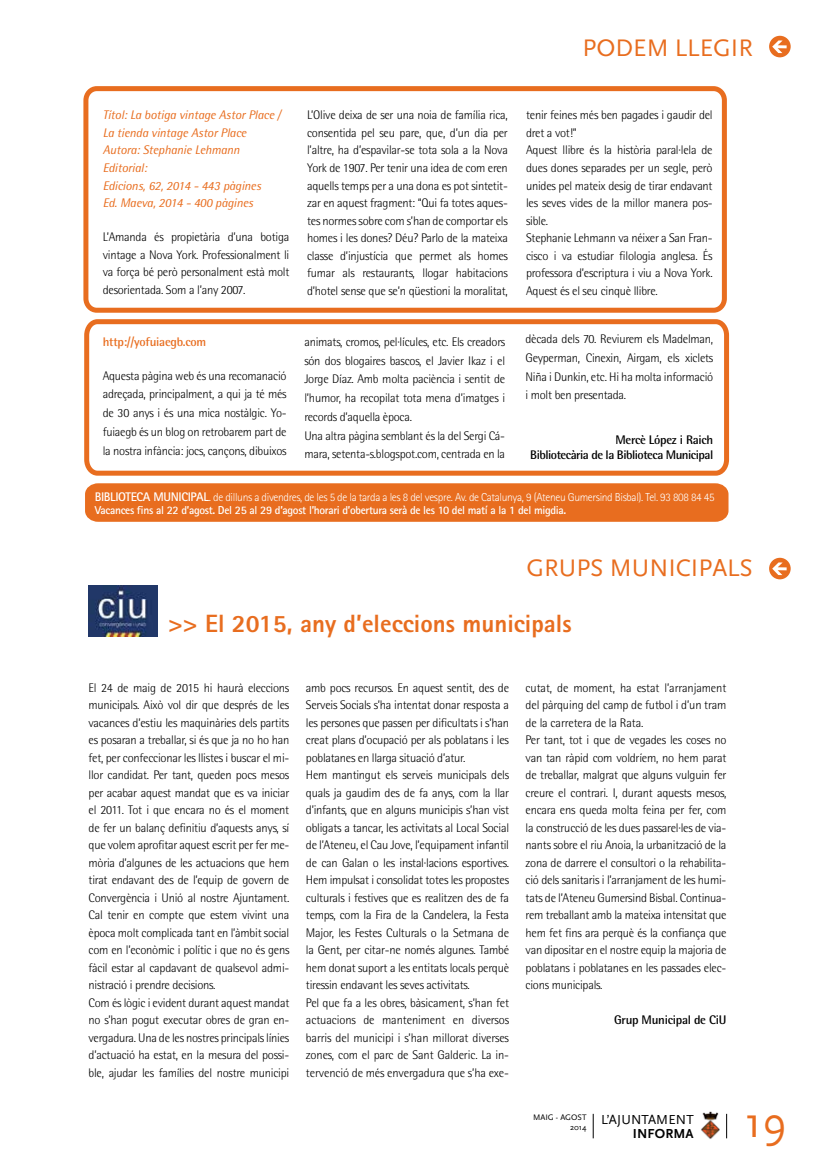
<style>
.page{position:relative;width:815px;height:1170px;background:#fff}
.page>*{position:absolute;margin:0;border:0;box-sizing:border-box;transform-origin:0 0}
.t1{font:45px "Scala Sans";color:#e86d1f}
.t2{font:800 25px "Rotis Sans Serif";color:#e86d1f}
.t3{font:25px "Scala Sans";color:#e86d1f}
.t4{font:13.62px "Scala Sans";letter-spacing:.01em;color:#000}
.t5{font:700 13.62px "Scala Sans";letter-spacing:.01em;color:#000}
.t6{font:300 12.5px/17.5px "Rotis Semi Sans";letter-spacing:-.02em;color:#000}
.t7{font:italic 12.5px/17.5px "Rotis Semi Sans";letter-spacing:-.01em;color:#e86d1f}
.t8{font:700 12.5px/15px "Rotis Semi Sans";letter-spacing:-.04em;color:#000;text-align:right}
.t9{font:700 12.5px "Rotis Semi Sans";letter-spacing:-.02em;color:#e86d1f}
.t10{font:700 12.5px "Rotis Semi Sans";letter-spacing:-.02em;color:#000}
.t11{font:300 11.5px/13.8px "Rotis Sans Serif";letter-spacing:-.03em;color:#fff}
.t12{font:8.38px/10px "Scala Sans";color:#000;text-align:right}
.s1{font-weight:700;font-size:12.5px}
.s2{font-size:12.5px}
.s3{font-weight:700}
</style>
<div class="page">
<div style="left:769px;top:36px;width:22px;height:21px;background:#e86d1f;border-radius:50%"></div>
<svg style="left:772px;top:40px;width:15px;height:13px"></svg>
<svg style="left:593px;top:1113px;width:1px;height:25px"></svg>
<svg style="left:726px;top:1113px;width:1px;height:25px"></svg>
<img style="left:701px;top:1111px;width:18px;height:28px">
<div style="left:83px;top:86px;width:644px;height:227px;border:5px solid #e86d1f;border-radius:11px"></div>
<div style="left:85px;top:483px;width:644px;height:39px;background:#e86d1f"></div>
<svg style="left:769px;top:557px;width:22px;height:22px"></svg>
<svg style="left:772px;top:562px;width:15px;height:13px"></svg>
<img style="left:89px;top:585px;width:68px;height:51px">
<svg style="left:84px;top:319px;width:646px;height:157px"></svg>
<h2 class="t3" style="left:582px;top:34px;width:172px">PODEM LLEGIR</h2>
<p class="t7" style="left:103px;top:106px;width:180px">Títol: La botiga vintage Astor Place /<br>La tienda vintage Astor Place<br>Autora: Stephanie Lehmann<br>Editorial:<br>Edicions, 62, 2014 - 443 pàgines<br>Ed. Maeva, 2014 - 400 pàgines</p>
<p class="t6" style="left:103px;top:228px;width:188px;text-align:justify">L’Amanda és propietària d’una botiga vintage a Nova York. Professionalment li va força bé però personalment està molt desorientada. Som a l’any 2007.</p>
<p class="t9" style="left:103px;top:334px;width:105px">http://yofuiaegb.com</p>
<p class="t6" style="left:103px;top:366px;width:185px;line-height:18.8px;text-align:justify">Aquesta pàgina web és una recomanació adreçada, principalment, a qui ja té més de 30 anys i és una mica nostàlgic. Yo&shy;fuiaegb és un blog on retrobarem part de la nostra infància: jocs, cançons, dibuixos</p>
<p class="t6" style="left:307px;top:106px;width:202px;text-align:justify">L’Olive deixa de ser una noia de família rica, consentida pel seu pare, que, d’un dia per l’altre, ha d’espavilar-se tota sola a la Nova York de 1907. Per tenir una idea de com eren aquells temps per a una dona es pot sintetit&shy;zar en aquest fragment: “Qui fa totes aques&shy;tes normes sobre com s’han de comportar els homes i les dones? Déu? Parlo de la mateixa classe d’injustícia que permet als homes fumar als restaurants, llogar habitacions d’hotel sense que se’n qüestioni la moralitat,</p>
<p class="t6" style="left:526px;top:106px;width:188px">tenir feines més ben pagades i gaudir del dret a vot!”<br>Aquest llibre és la història paral·lela de dues dones separades per un segle, però unides pel mateix desig de tirar endavant les seves vides de la millor manera pos&shy;sible.<br>Stephanie Lehmann va néixer a San Fran&shy;cisco i va estudiar filologia anglesa. És professora d’escriptura i viu a Nova York.<br>Aquest és el seu cinquè llibre.</p>
<p class="t6" style="left:304px;top:332px;width:202px;line-height:18.8px">animats, cromos, pel·lícules, etc. Els creadors són dos blogaires bascos, el Javier Ikaz i el Jorge Díaz. Amb molta paciència i sentit de l’humor, ha recopilat tota mena d’imatges i records d’aquella època.<br>Una altra pàgina semblant és la del Sergi Cá&shy;mara, setenta-s.blogspot.com, centrada en la</p>
<p class="t6" style="left:525px;top:329px;width:189px;line-height:18.8px;text-align:justify">dècada dels 70. Reviurem els Madelman, Geyperman, Cinexin, Airgam, els xiclets Niña i Dunkin, etc. Hi ha molta informació i molt ben presentada.</p>
<p class="t8" style="left:530px;top:432px;width:185px">Mercè López i Raich<br>Bibliotecària de la Biblioteca Municipal</p>
<p class="t11" style="left:95px;top:490px;width:621px"><span class="s1">BIBLIOTECA MUNICIPAL</span><span class="s2">.</span> de dilluns a divendres, de les 5 de la tarda a les 8 del vespre. Av. de Catalunya, 9 (Ateneu Gumersind Bisbal). Tel. 93 808 84 45<br><span class="s3">Vacances fins al 22 d’agost. Del 25 al 29 d’agost l’horari d’obertura serà de les 10 del matí a la 1 del migdia.</span></p>
<h2 class="t3" style="left:527px;top:553px;width:228px">GRUPS MUNICIPALS</h2>
<h2 class="t2" style="left:168px;top:607px;width:405px">&gt;&gt; El 2015, any d’eleccions municipals</h2>
<p class="t6" style="left:89px;top:678px;width:202px">El 24 de maig de 2015 hi haurà eleccions municipals. Això vol dir que després de les vacances d’estiu les maquinàries dels partits es posaran a treballar, si és que ja no ho han fet, per confeccionar les llistes i buscar el mi&shy;llor candidat. Per tant, queden pocs mesos per acabar aquest mandat que es va iniciar el 2011. Tot i que encara no és el moment de fer un balanç definitiu d’aquests anys, sí que volem aprofitar aquest escrit per fer me&shy;mòria d’algunes de les actuacions que hem tirat endavant des de l’equip de govern de Convergència i Unió al nostre Ajuntament.<br>Cal tenir en compte que estem vivint una època molt complicada tant en l’àmbit social com en l’econòmic i polític i que no és gens fàcil estar al capdavant de qualsevol admi&shy;nistració i prendre decisions.<br>Com és lògic i evident durant aquest mandat no s’han pogut executar obres de gran en&shy;vergadura. Una de les nostres principals línies d’actuació ha estat, en la mesura del possi&shy;ble, ajudar les famílies del nostre municipi</p>
<p class="t6" style="left:306px;top:678px;width:205px">amb pocs recursos. En aquest sentit, des de Serveis Socials s’ha intentat donar resposta a les persones que passen per dificultats i s’han creat plans d’ocupació per als poblatans i les poblatanes en llarga situació d’atur.<br>Hem mantingut els serveis municipals dels quals ja gaudim des de fa anys, com la llar d’infants, que en alguns municipis s’han vist obligats a tancar, les activitats al Local Social de l’Ateneu, el Cau Jove, l’equipament infantil de can Galan o les instal·lacions esportives.<br>Hem impulsat i consolidat totes les propostes culturals i festives que es realitzen des de fa temps, com la Fira de la Candelera, la Festa Major, les Festes Culturals o la Setmana de la Gent, per citar-ne només algunes. També hem donat suport a les entitats locals perquè tiressin endavant les seves activitats.<br>Pel que fa a les obres, bàsicament, s’han fet actuacions de manteniment en diversos barris del municipi i s’han millorat diverses zones, com el parc de Sant Galderic. La in&shy;tervenció de més envergadura que s’ha exe-</p>
<p class="t6" style="left:526px;top:678px;width:202px">cutat, de moment, ha estat l’arranjament del pàrquing del camp de futbol i d’un tram de la carretera de la Rata.<br>Per tant, tot i que de vegades les coses no van tan ràpid com voldríem, no hem parat de treballar, malgrat que alguns vulguin fer creure el contrari. I, durant aquests mesos, encara ens queda molta feina per fer, com la construcció de les dues passarel·les de via&shy;nants sobre el riu Anoia, la urbanització de la zona de darrere el consultori o la rehabilita&shy;ció dels sanitaris i l’arranjament de les humi&shy;tats de l’Ateneu Gumersind Bisbal. Continua&shy;rem treballant amb la mateixa intensitat que hem fet fins ara perquè és la confiança que van dipositar en el nostre equip la majoria de poblatans i poblatanes en les passades elec&shy;cions municipals.</p>
<p class="t10" style="left:614px;top:1012px;width:114px">Grup Municipal de CiU</p>
<p class="t12" style="left:533px;top:1112px;width:55px">MAIG - AGOST<br>2014</p>
<p class="t4" style="left:601px;top:1112px;width:94px">L’AJUNTAMENT</p>
<p class="t5" style="left:633px;top:1125px;width:62px">INFORMA</p>
<h1 class="t1" style="left:745px;top:1098px;width:44px">19</h1>
</div>
